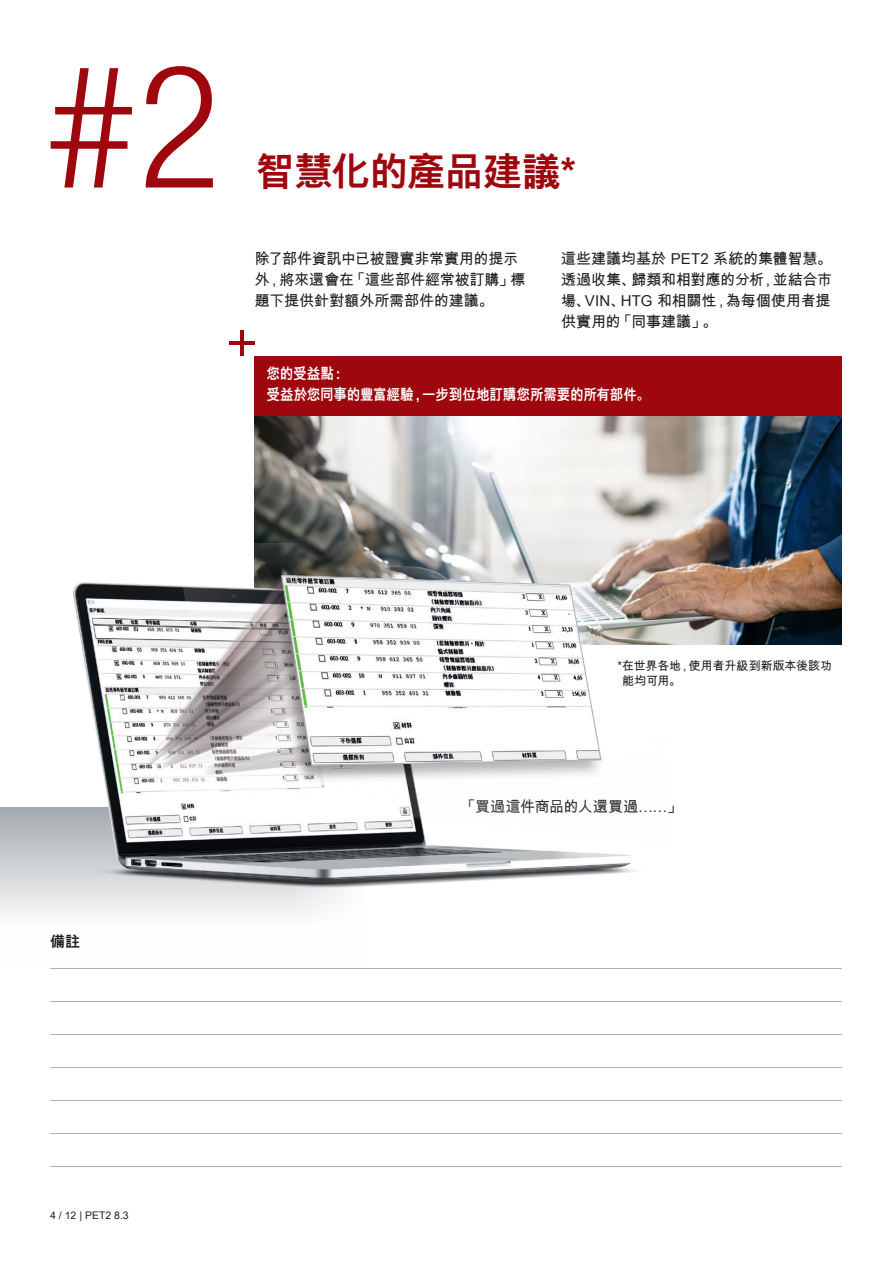
<style>
.page{position:relative;width:893px;height:1263px;background:#fff}
.page>*{position:absolute;margin:0;border:0;box-sizing:border-box;transform-origin:0 0}
.t1{font:300 condensed 171.45px "Helvetica Neue";color:#9d070d}
.t2{font:700 39px "Arial Unicode MS";letter-spacing:-.03em;color:#9d070d}
.t3{font:15px/21px "Arial Unicode MS";letter-spacing:-.01em;color:#231f20}
.t4{font:700 15px/21px "Arial Unicode MS";letter-spacing:-.01em;color:#fff;scale:.9 1}
.t5{font:700 15px "Arial Unicode MS";color:#231f20}
.t6{font:12px/15px "Arial Unicode MS";letter-spacing:-.01em;color:#231f20}
.t7{font:10.5px "Arial Unicode MS";color:#231f20}
</style>
<div class="page">
<div style="left:0;top:807px;width:415px;height:160px;background:linear-gradient(to bottom,#a9adb2,#fff)"></div>
<div style="left:294px;top:796px;width:152px;height:172px;background:#fff"></div>
<img style="left:255px;top:415px;width:587px;height:229px">
<div style="left:255px;top:356px;width:587px;height:59px;background:#9d070d"></div>
<hr style="left:241px;top:331px;width:3px;height:25px;background:#9d070d">
<hr style="left:230px;top:342px;width:25px;height:3px;background:#9d070d">
<hr style="left:50px;top:968px;width:792px;height:1px;background:#aab1b8">
<hr style="left:50px;top:1001px;width:792px;height:1px;background:#aab1b8">
<hr style="left:50px;top:1034px;width:792px;height:1px;background:#aab1b8">
<hr style="left:50px;top:1067px;width:792px;height:1px;background:#aab1b8">
<hr style="left:50px;top:1100px;width:792px;height:1px;background:#aab1b8">
<hr style="left:50px;top:1133px;width:792px;height:1px;background:#aab1b8">
<hr style="left:50px;top:1166px;width:792px;height:1px;background:#aab1b8">
<img style="left:45px;top:543px;width:624px;height:374px">
<svg style="left:281px;top:575px;width:321px;height:191px"></svg>
<h1 class="t1" style="left:50px;top:29px;width:172px">#2</h1>
<h2 class="t2" style="left:256px;top:144px;width:321px">智慧化的產品建議*</h2>
<p class="t3" style="left:255px;top:248px;width:272px">除了部件資訊中已被證實非常實用的提示外，將來還會在「這些部件經常被訂購」標題下提供針對額外所需部件的建議。</p>
<p class="t3" style="left:561px;top:248px;width:273px;text-align:justify">這些建議均基於 PET2 系統的集體智慧。透過收集、歸類和相對應的分析，並結合市場、VIN、HTG 和相關性，為每個使用者提供實用的「同事建議」。</p>
<p class="t4" style="left:266px;top:364px;width:428px">您的受益點：<br>受益於您同事的豐富經驗，一步到位地訂購您所需要的所有部件。</p>
<p class="t5" style="left:50px;top:931px;width:32px">備註</p>
<p class="t6" style="left:622px;top:658px;width:211px;text-indent:-5px">*在世界各地，使用者升級到新版本後該功能均可用。</p>
<p class="t3" style="left:461px;top:796px;width:223px">「買過這件商品的人還買過……」</p>
<p class="t7" style="left:50px;top:1208px;width:80px">4 / 12 | PET2 8.3</p>
</div>
